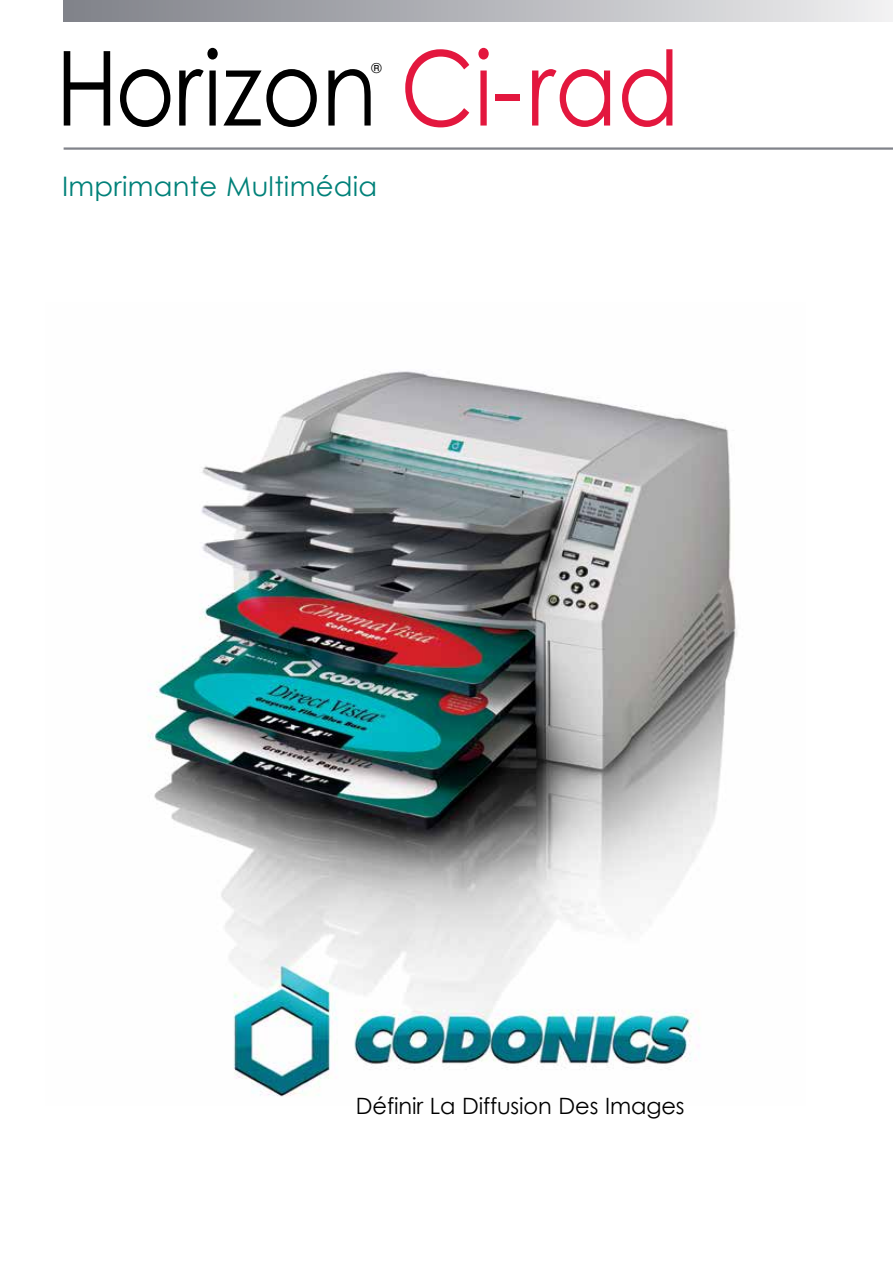
<style>
.page{position:relative;width:893px;height:1263px;background:#fff}
.page>*{position:absolute;margin:0;border:0;box-sizing:border-box;transform-origin:0 0}
.t1{font:103.65px "Century Gothic";color:#000;scale:.88 1}
.t2{font:26.85px "Century Gothic";letter-spacing:.01em;color:#008179}
.t3{font:22.5px "Century Gothic";letter-spacing:-.005em;color:#000}
.t4{font:13.5px "Century Gothic";color:#000}
.s1{color:#e3173e}
</style>
<div class="page">
<img style="left:147px;top:371px;width:590px;height:726px">
<hr style="left:64px;top:147px;width:829px;height:3px;background:#81838a">
<div style="left:64px;top:0;width:829px;height:22px;background:linear-gradient(to right,#7d7f87,#eeeeef)"></div>
<h1 class="t1" style="left:56px;top:16px;width:710px">Horizon <span class="s1">Ci-rad</span></h1>
<p class="t4" style="left:372px;top:59px;width:12px">®</p>
<p class="t2" style="left:62px;top:167px;width:317px">Imprimante Multimédia</p>
<p class="t3" style="left:356px;top:1090px;width:330px">Définir La Diffusion Des Images</p>
</div>
